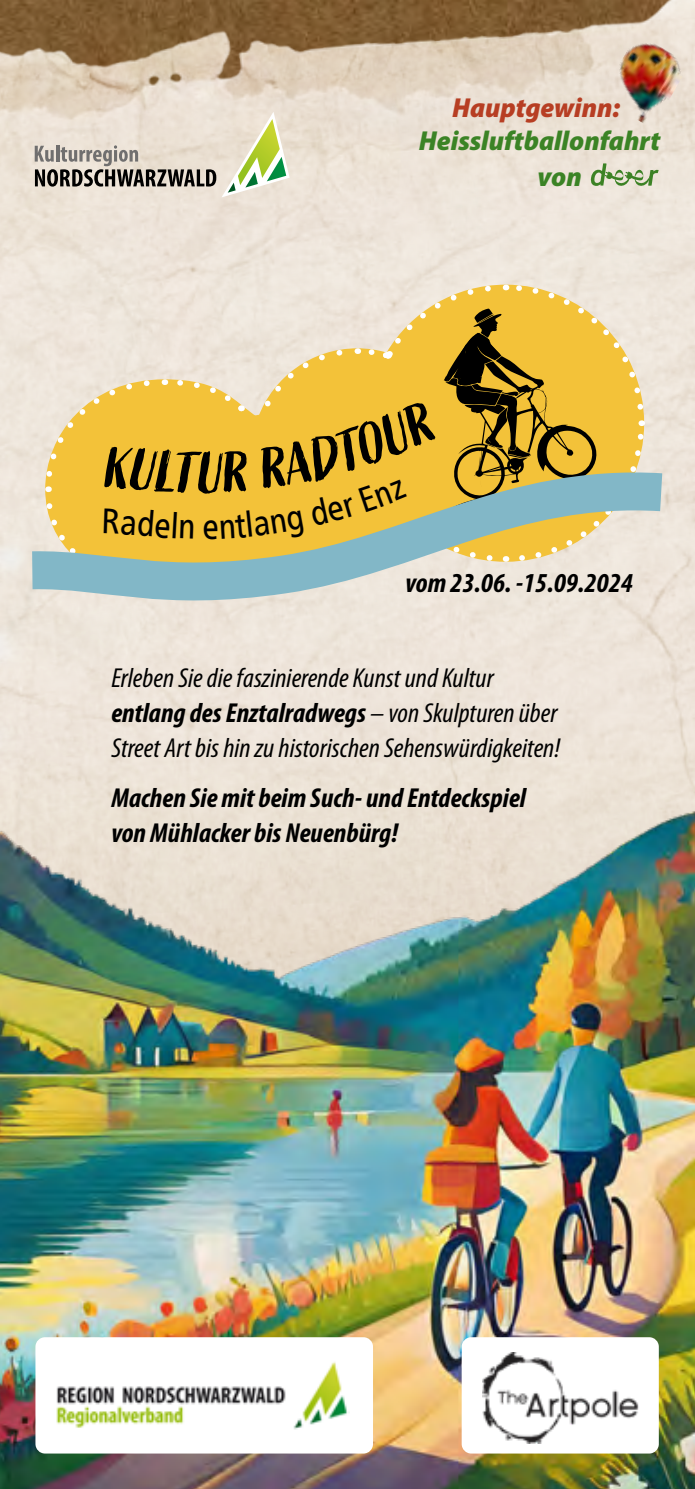
<style>
.page{position:relative;width:695px;height:1489px;background:#fff}
.page>*{position:absolute;margin:0;border:0;box-sizing:border-box;transform-origin:0 0}
.t1{font:italic condensed 27.5px/35px "Myriad Pro";color:#000}
.t2{font:italic 700 condensed 27.5px/35px "Myriad Pro";color:#000}
.t3{font:italic 900 semi-condensed 27.5px/35.8px "Myriad Pro";color:#3b8325}
.t4{font:italic 900 semi-condensed 27.5px "Myriad Pro";color:#b73e23}
.s1{font-weight:700}
</style>
<div class="page">
<img style="left:0;top:0;width:694px;height:456px">
<img style="left:0;top:609px;width:694px;height:879px">
<div style="left:35px;top:1337px;width:338px;height:116px;background:#fff;border-radius:10px"></div>
<div style="left:461px;top:1337px;width:197px;height:116px;background:#fff;border-radius:10px"></div>
<img style="left:56px;top:1361px;width:293px;height:69px">
<svg style="left:35px;top:112px;width:254px;height:85px;background:#cfcab8"></svg>
<img style="left:482px;top:1352px;width:157px;height:91px">
<svg style="left:0;top:456px;width:694px;height:153px;background:#e1e0d8"></svg>
<img style="left:600px;top:33px;width:89px;height:95px">
<svg style="left:590px;top:163px;width:68px;height:23px;background:#b6c6a1"></svg>
<svg style="left:42px;top:282px;width:605px;height:307px;background:#dbc479"></svg>
<p class="t4" style="left:452px;top:93px;width:169px">Hauptgewinn:</p>
<p class="t3" style="left:537px;top:123px;width:124px;text-indent:-119px">Heissluftballonfahrt von</p>
<p class="t2" style="left:405px;top:566px;width:229px">vom 23.06. -15.09.2024</p>
<p class="t1" style="left:111px;top:661px;width:450px">Erleben Sie die faszinierende Kunst und Kultur <span class="s1">entlang des Enztalradwegs</span> – von Skulpturen über<br>Street Art bis hin zu historischen Sehenswürdigkeiten!</p>
<p class="t2" style="left:111px;top:781px;width:416px">Machen Sie mit beim Such- und Entdeckspiel von Mühlacker bis Neuenbürg!</p>
</div>
